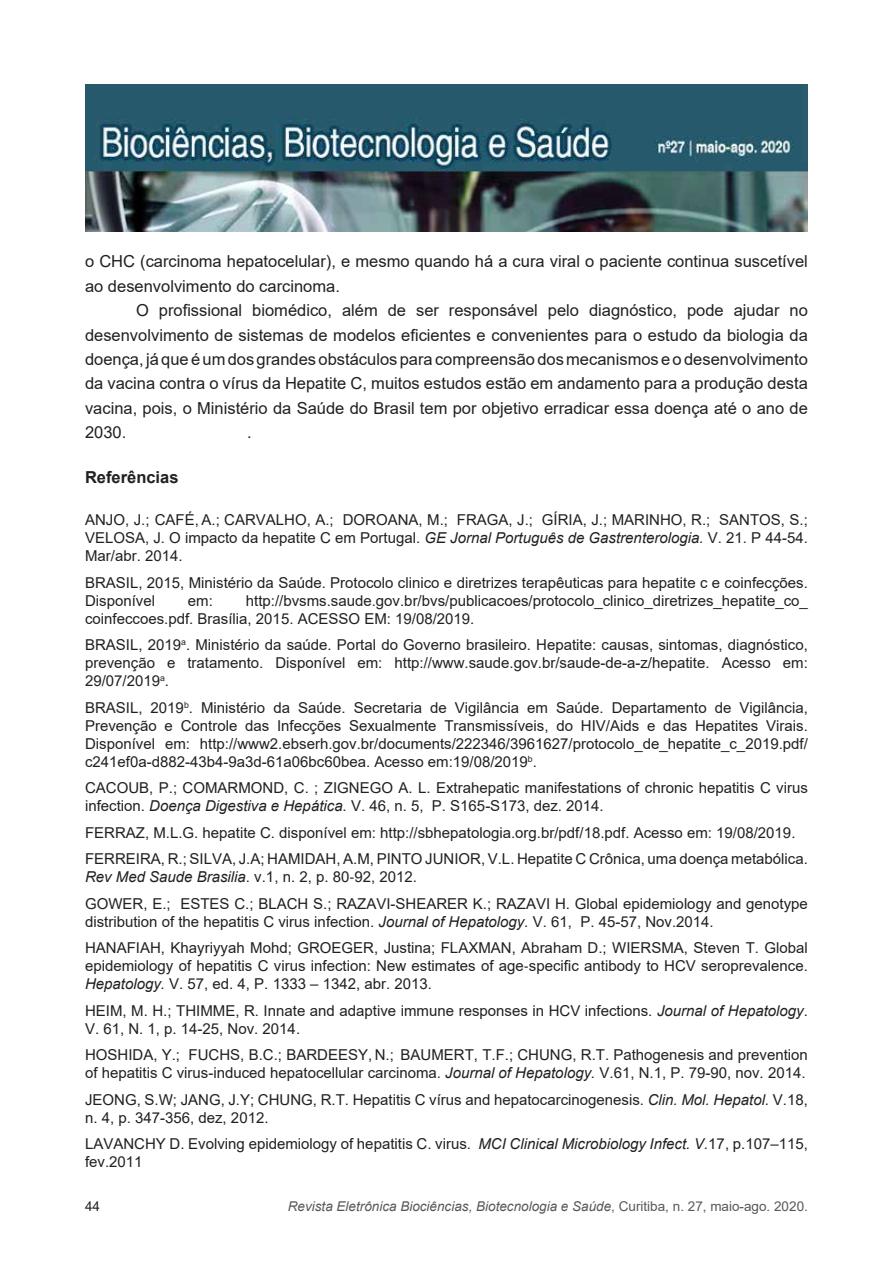
<style>
.page{position:relative;width:893px;height:1263px;background:#fff}
.page>*{position:absolute;margin:0;border:0;box-sizing:border-box;transform-origin:0 0}
.t1{font:16.5px/24.5px "Arial";color:#231f20}
.t2{font:700 16.5px "Arial";color:#231f20}
.t3{font:15px/18px "Arial";color:#231f20}
.t4{font:italic 13.5px "Arial";color:#57585a}
.t5{font:13.5px "Arial";color:#231f20}
.s1{font-style:italic}
.s2{font-family:"Cambria Math"}
.s3{font-style:normal}
</style>
<div class="page">
<img style="left:85px;top:85px;width:723px;height:146px">
<p class="t1" style="left:85px;top:249px;width:724px">o CHC (carcinoma hepatocelular), e mesmo quando há a cura viral o paciente continua suscetível ao desenvolvimento do carcinoma.</p>
<p class="t1" style="left:85px;top:298px;width:724px;text-align:justify;text-indent:51px">O profissional biomédico, além de ser responsável pelo diagnóstico, pode ajudar no desenvolvimento de sistemas de modelos eficientes e convenientes para o estudo da biologia da doença, já que é um dos grandes obstáculos para compreensão dos mecanismos e o desenvolvimento da vacina contra o vírus da Hepatite C, muitos estudos estão em andamento para a produção desta vacina, pois, o Ministério da Saúde do Brasil tem por objetivo erradicar essa doença até o ano de 2030.</p>
<p class="t1" style="left:247px;top:420px;width:6px">.</p>
<p class="t2" style="left:85px;top:465px;width:95px">Referências</p>
<p class="t3" style="left:85px;top:511px;width:724px;text-align:justify">ANJO, J.; CAFÉ, A.; CARVALHO, A.; DOROANA, M.; FRAGA, J.; GÍRIA, J.; MARINHO, R.; SANTOS, S.; VELOSA, J. O impacto da hepatite C em Portugal. <span class="s1">GE Jornal Português de Gastrenterologia.</span> V. 21. P 44-54.<br>Mar/abr. 2014.</p>
<p class="t3" style="left:85px;top:573px;width:724px">BRASIL, 2015, Ministério da Saúde. Protocolo clinico e diretrizes terapêuticas para hepatite c e coinfecções.<br>Disponível</p>
<p class="t3" style="left:85px;top:591px;width:724px;text-indent:161px">http://bvsms.saude.gov.br/bvs/publicacoes/protocolo_clinico_diretrizes_hepatite_co_ coinfeccoes.pdf. Brasília, 2015. ACESSO EM: 19/08/2019.</p>
<p class="t3" style="left:85px;top:636px;width:724px;text-align:justify">BRASIL, 2019<sup>a</sup>. Ministério da saúde. Portal do Governo brasileiro. Hepatite: causas, sintomas, diagnóstico, prevenção e tratamento. Disponível em: http://www.saude.gov.br/saude-de-a-z/hepatite. Acesso em:<br>29/07/2019<sup>a</sup>.</p>
<p class="t3" style="left:85px;top:698px;width:724px;text-align:justify">BRASIL, 2019<sup>b</sup>. Ministério da Saúde. Secretaria de Vigilância em Saúde. Departamento de Vigilância, Prevenção e Controle das Infecções Sexualmente Transmissíveis, do HIV/Aids e das Hepatites Virais.<br>Disponível em: http://www2.ebserh.gov.br/documents/222346/3961627/protocolo_de_hepatite_c_2019.pdf/ c241ef0a-d882-43b4-9a3d-61a06bc60bea. Acesso em:19/08/2019<sup>b</sup>.</p>
<p class="t3" style="left:85px;top:779px;width:724px">CACOUB, P.; COMARMOND, C. ; ZIGNEGO A. L. Extrahepatic manifestations of chronic hepatitis C virus infection. <span class="s1">Doença Digestiva e Hepática.</span> V. 46, n. 5, P. S165-S173, dez. 2014.</p>
<p class="t3" style="left:85px;top:819px;width:724px;line-height:26.5px">FERRAZ, M.L.G. hepatite C. disponível em: http://sbhepatologia.org.br/pdf/18.pdf. Acesso em: 19/08/2019.<br>FERREIRA, R.; SILVA, J.A; HAMIDAH, A.M, PINTO JUNIOR, V.L. Hepatite C Crônica, uma doença metabólica.</p>
<p class="t3" style="left:85px;top:863px;width:724px;line-height:26.5px"><span class="s1">Rev Med Saude Brasilia</span>. v.1, n. 2, p. 80<span class="s2">‐</span>92, 2012.<br>GOWER, E.; ESTES C.; BLACH S.; RAZAVI-SHEARER K.; RAZAVI H. Global epidemiology and genotype</p>
<p class="t3" style="left:85px;top:908px;width:724px;line-height:26.5px">distribution of the hepatitis C virus infection. <span class="s1">Journal of Hepatology.</span> V. 61, P. 45-57, Nov.2014.<br>HANAFIAH, Khayriyyah Mohd; GROEGER, Justina; FLAXMAN, Abraham D.; WIERSMA, Steven T. Global</p>
<p class="t3" style="left:85px;top:957px;width:724px">epidemiology of hepatitis C virus infection: New estimates of age<span class="s2">‐</span>specific antibody to HCV seroprevalence.<br><span class="s1">Hepatology.</span> V. 57, ed. 4, P. 1333 – 1342, abr. 2013.</p>
<p class="t3" style="left:85px;top:1001px;width:724px">HEIM, M. H.; THIMME, R. Innate and adaptive immune responses in HCV infections. <span class="s1">Journal of Hepatology</span>.<br>V. 61, N. 1, p. 14-25, Nov. 2014.</p>
<p class="t3" style="left:85px;top:1046px;width:724px">HOSHIDA, Y.; FUCHS, B.C.; BARDEESY, N.; BAUMERT, T.F.; CHUNG, R.T. Pathogenesis and prevention of hepatitis C virus-induced hepatocellular carcinoma. <span class="s1">Journal of Hepatology.</span> V.61, N.1, P. 79-90, nov. 2014.</p>
<p class="t3" style="left:85px;top:1090px;width:724px">JEONG, S.W; JANG, J.Y; CHUNG, R.T. Hepatitis C vírus and hepatocarcinogenesis. <span class="s1">Clin. Mol. Hepatol.</span> V.18, n. 4, p. 347-356, dez, 2012.</p>
<p class="t3" style="left:85px;top:1135px;width:724px">LAVANCHY D. Evolving epidemiology of hepatitis C. virus. <span class="s1">MCI Clinical Microbiology Infect. V.</span>17, p.107–115, fev.2011</p>
<p class="t3" style="left:188px;top:591px;width:27px">em:</p>
<p class="t5" style="left:85px;top:1197px;width:17px">44</p>
<p class="t4" style="left:288px;top:1197px;width:522px">Revista Eletrônica Biociências, Biotecnologia e Saúde<span class="s3">, Curitiba, n. 27, maio-ago. 2020.</span></p>
</div>
